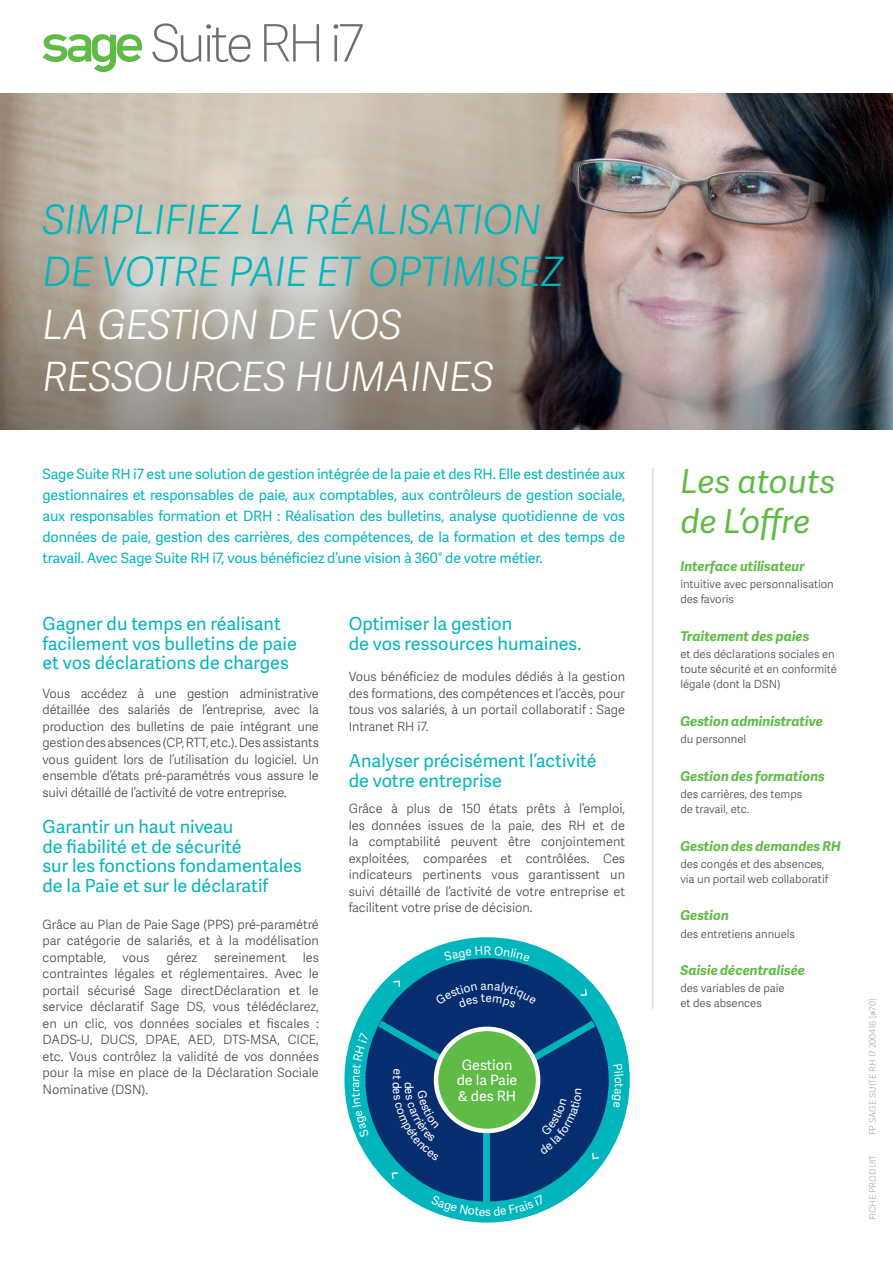
<style>
.page{position:relative;width:893px;height:1263px;background:#fff}
.page>*{position:absolute;margin:0;border:0;box-sizing:border-box;transform-origin:0 0}
.t1{font:51.6px "Adelle Sans SAGE Th";letter-spacing:-.075em;color:#6b7069}
.Titre_header_Mid_Cya{font:italic 40.5px/52.5px "Adelle Sans SAGE Lt";letter-spacing:-.005em;color:#00b6bc}
.Grand_titre_produit{font:italic 33px/40.5px "Adelle Sans SAGE";letter-spacing:-.005em;color:#60bb46}
.Intertitre_bleu_rect{font:18px/19.5px "Adelle Sans SAGE";color:#00b6bc}
.Chapo_Mid_Cyan{font:14.25px/21px "Adelle Sans SAGE";letter-spacing:-.01em;color:#00b6bc;text-align:justify}
.t2{font:14.25px/15.8px "Adelle Sans SAGE";color:#fff;text-align:center}
.Petit_Titre_ital_non{font:italic 700 13.5px "Adelle Sans SAGE";color:#60bb46}
.Body_8_5pt{font:12.75px/16.5px "Adelle Sans SAGE Lt";color:#40453d;text-align:justify}
.t3{font:11.85px "Adelle Sans SAGE";color:#fff}
.Body_sidebar{font:11.25px/15px "Adelle Sans SAGE Lt";color:#40453d}
.t4{font:9px "Adelle Sans SAGE Lt";color:#aaada9}
.s1{color:#fff}
</style>
<div class="page">
<img style="left:0;top:94px;width:893px;height:335px">
<svg style="left:43px;top:34px;width:100px;height:38px"></svg>
<hr style="left:652px;top:468px;width:2px;height:541px;background:#e4e4e3">
<div style="left:344px;top:937px;width:286px;height:285px;background:#00b6bc;border-radius:50%"></div>
<div style="left:365px;top:958px;width:244px;height:243px;background:#052d6f;border-radius:50%"></div>
<div style="left:483px;top:1085px;width:7px;height:123px;background:#00b6bc"></div>
<svg style="left:581px;top:989px;width:6px;height:7px"></svg>
<svg style="left:392px;top:1172px;width:6px;height:7px"></svg>
<svg style="left:393px;top:980px;width:7px;height:7px"></svg>
<svg style="left:378px;top:1020px;width:221px;height:140px"></svg>
<svg style="left:462px;top:958px;width:50px;height:3px"></svg>
<svg style="left:431px;top:1194px;width:114px;height:22px"></svg>
<svg style="left:351px;top:1032px;width:18px;height:105px"></svg>
<p class="t1" style="left:150px;top:7px;width:215px">Suite RH i7</p>
<p class="Titre_header_Mid_Cya" style="left:43px;top:191px;width:522px">SIMPLIFIEZ LA RÉALISATION<br>DE VOTRE PAIE ET OPTIMISEZ<br><span class="s1">LA GESTION DE VOS<br>RESSOURCES HUMAINES</span></p>
<p class="Chapo_Mid_Cyan" style="left:43px;top:462px;width:584px">Sage Suite RH i7 est une solution de gestion intégrée de la paie et des RH. Elle est destinée aux gestionnaires et responsables de paie, aux comptables, aux contrôleurs de gestion sociale, aux responsables formation et DRH : Réalisation des bulletins, analyse quotidienne de vos données de paie, gestion des carrières, des compétences, de la formation et des temps de travail. Avec Sage Suite RH i7, vous bénéficiez d’une vision à 360° de votre métier.</p>
<p class="Intertitre_bleu_rect" style="left:43px;top:613px;width:256px">Gagner du temps en réalisant facilement vos bulletins de paie et vos déclarations de charges</p>
<p class="Body_8_5pt" style="left:43px;top:684px;width:278px">Vous accédez à une gestion administrative détaillée des salariés de l’entreprise, avec la production des bulletins de paie intégrant une gestion des absences (CP, RTT, etc.). Des assistants vous guident lors de l’utilisation du logiciel. Un ensemble d’états pré-paramétrés vous assure le suivi détaillé de l’activité de votre entreprise.</p>
<p class="Intertitre_bleu_rect" style="left:43px;top:816px;width:261px">Garantir un haut niveau<br>de fiabilité et de sécurité<br>sur les fonctions fondamentales de la Paie et sur le déclaratif</p>
<p class="Body_8_5pt" style="left:43px;top:915px;width:278px">Grâce au Plan de Paie Sage (PPS) pré-paramétré par catégorie de salariés, et à la modélisation comptable,</p>
<p class="Body_8_5pt" style="left:43px;top:948px;width:278px;text-indent:260px">les contraintes légales et réglementaires. Avec le portail sécurisé Sage directDéclaration et le service déclaratif Sage DS, vous télédéclarez, en un clic, vos données sociales et fiscales :<br>DADS-U, DUCS, DPAE, AED, DTS-MSA, CICE, etc. Vous contrôlez la validité de vos données pour la mise en place de la Déclaration Sociale Nominative (DSN).</p>
<p class="Body_8_5pt" style="left:123px;top:948px;width:29px">vous</p>
<p class="Body_8_5pt" style="left:166px;top:948px;width:33px">gérez</p>
<p class="Body_8_5pt" style="left:214px;top:948px;width:73px">sereinement</p>
<p class="Intertitre_bleu_rect" style="left:349px;top:613px;width:234px">Optimiser la gestion<br>de vos ressources humaines.</p>
<p class="Body_8_5pt" style="left:349px;top:668px;width:278px">Vous bénéficiez de modules dédiés à la gestion des formations, des compétences et l’accès, pour tous vos salariés, à un portail collaboratif : Sage Intranet RH i7.</p>
<p class="Intertitre_bleu_rect" style="left:349px;top:750px;width:249px">Analyser précisément l’activité de votre entreprise</p>
<p class="Body_8_5pt" style="left:349px;top:800px;width:278px">Grâce à plus de 150 états prêts à l’emploi, les données issues de la paie, des RH et de la comptabilité peuvent être conjointement exploitées, comparées et contrôlées. Ces indicateurs pertinents vous garantissent un suivi détaillé de l’activité de votre entreprise et facilitent votre prise de décision.</p>
<p class="t3" style="left:405px;top:1081px;width:8px;rotate:90deg">d</p>
<p class="t3" style="left:417px;top:1081px;width:8px;rotate:90deg">d</p>
<p class="t2" style="left:457px;top:1056px;width:62px">Gestion de la Paie &amp; des RH</p>
<p class="Grand_titre_produit" style="left:680px;top:459px;width:157px">Les atouts de L’offre</p>
<p class="Petit_Titre_ital_non" style="left:680px;top:557px;width:126px">Interface utilisateur</p>
<p class="Body_sidebar" style="left:680px;top:576px;width:155px">intuitive avec personnalisation des favoris</p>
<p class="Petit_Titre_ital_non" style="left:680px;top:626px;width:131px">Traitement des paies</p>
<p class="Body_sidebar" style="left:680px;top:646px;width:158px">et des déclarations sociales en toute sécurité et en conformité légale (dont la DSN)</p>
<p class="Petit_Titre_ital_non" style="left:680px;top:711px;width:144px">Gestion administrative</p>
<p class="Body_sidebar" style="left:680px;top:731px;width:67px">du personnel</p>
<p class="Petit_Titre_ital_non" style="left:680px;top:766px;width:146px">Gestion des formations</p>
<p class="Body_sidebar" style="left:680px;top:786px;width:123px">des carrières, des temps de travail, etc.</p>
<p class="Petit_Titre_ital_non" style="left:680px;top:836px;width:162px">Gestion des demandes RH</p>
<p class="Body_sidebar" style="left:680px;top:856px;width:149px">des congés et des absences, via un portail web collaboratif</p>
<p class="Petit_Titre_ital_non" style="left:680px;top:906px;width:50px">Gestion</p>
<p class="Body_sidebar" style="left:680px;top:926px;width:116px">des entretiens annuels</p>
<p class="Petit_Titre_ital_non" style="left:680px;top:961px;width:126px">Saisie décentralisée</p>
<p class="Body_sidebar" style="left:680px;top:980px;width:106px">des variables de paie et des absences</p>
<p class="t4" style="left:866px;top:1135px;width:138px;rotate:-90deg">FP SAGE SUITE RH I7 200416 [#70]</p>
<p class="t4" style="left:866px;top:1220px;width:67px;rotate:-90deg">FICHE PRODUIT</p>
</div>
